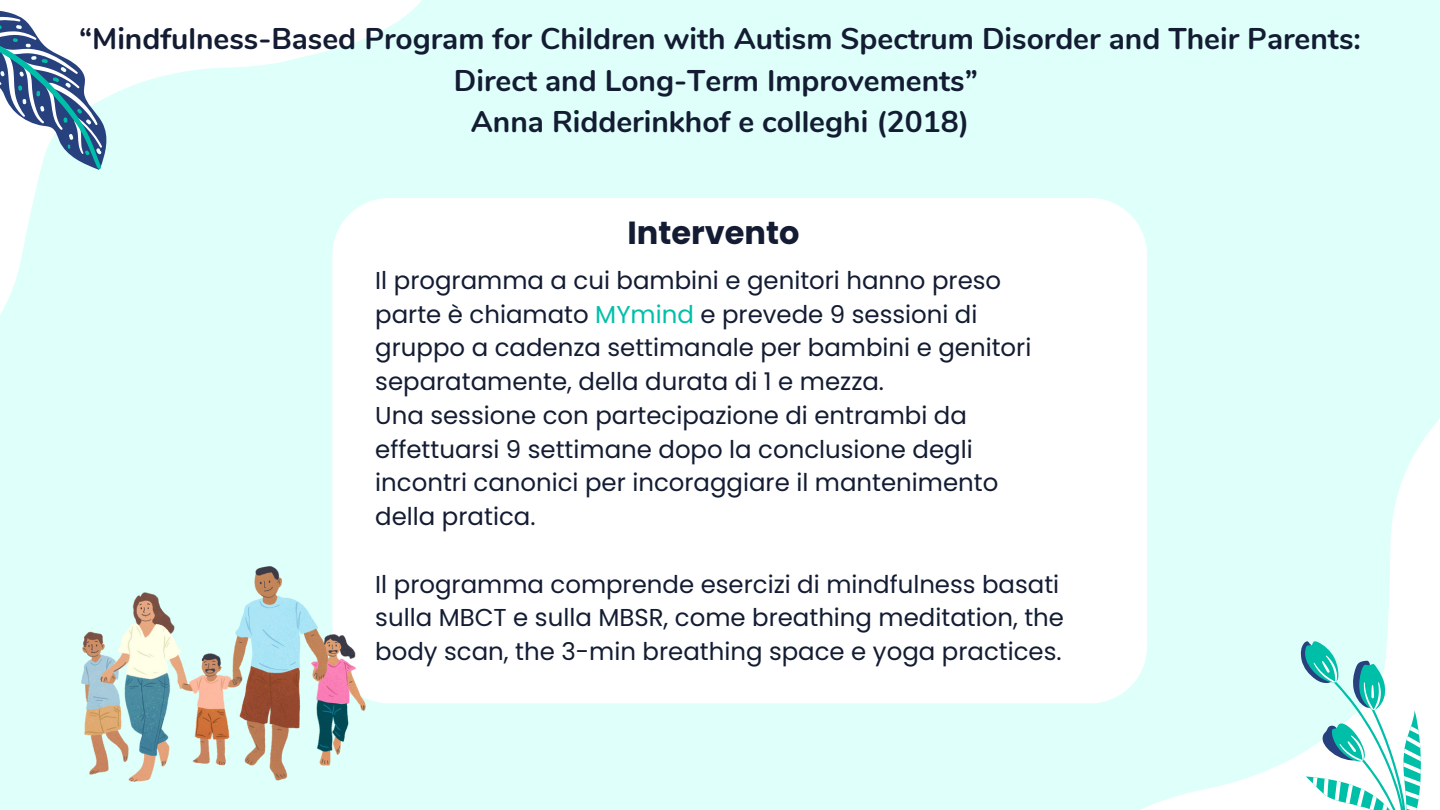
<style>
.page{position:relative;width:1440px;height:810px;background:#defffa}
.page>*{position:absolute;margin:0;border:0;box-sizing:border-box;transform-origin:0 0}
.t1{font:700 32px "Poppins";color:#131c32}
.t2{font:700 29.9px/41.5px "Nunito";color:#131c32;text-align:center}
.t3{font:24.4px/33.8px "Poppins";color:#131c32}
.s1{color:#00bfa8}
</style>
<div class="page">
<svg style="left:0;top:0;width:422px;height:314px"></svg>
<svg style="left:837px;top:198px;width:603px;height:612px"></svg>
<div style="left:332px;top:198px;width:815px;height:505px;background:#fff;border-radius:57px"></div>
<svg style="left:1288px;top:629px;width:152px;height:181px"></svg>
<svg style="left:0;top:0;width:114px;height:197px"></svg>
<img style="left:81px;top:567px;width:284px;height:215px">
<p class="t2" style="left:79px;top:19px;width:1283px">“Mindfulness-Based Program for Children with Autism Spectrum Disorder and Their Parents:<br>Direct and Long-Term Improvements”</p>
<p class="t2" style="left:471px;top:102px;width:500px">Anna Ridderinkhof e colleghi (2018)</p>
<p class="t1" style="left:628px;top:211px;width:174px">Intervento</p>
<p class="t3" style="left:375px;top:264px;width:658px">Il programma a cui bambini e genitori hanno preso parte è chiamato <span class="s1">MYmind</span> e prevede 9 sessioni di gruppo a cadenza settimanale per bambini e genitori separatamente, della durata di 1 e mezza.</p>
<p class="t3" style="left:375px;top:399px;width:625px">Una sessione con partecipazione di entrambi da effettuarsi 9 settimane dopo la conclusione degli incontri canonici per incoraggiare il mantenimento della pratica.</p>
<p class="t3" style="left:375px;top:567px;width:690px">Il programma comprende esercizi di mindfulness basati sulla MBCT e sulla MBSR, come breathing meditation, the body scan, the 3-min breathing space e yoga practices.</p>
</div>
